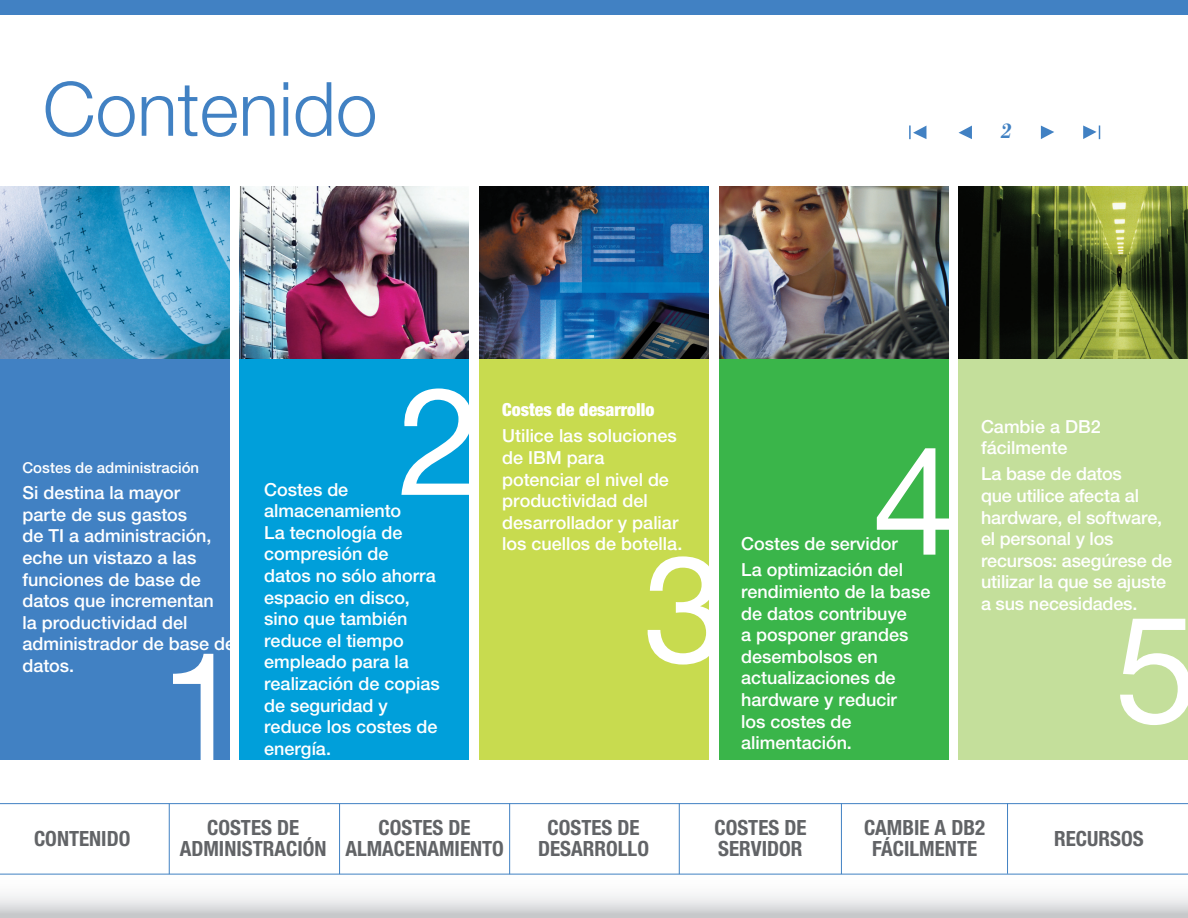
<style>
.page{position:relative;width:1188px;height:918px;background:#fff}
.page>*{position:absolute;margin:0;border:0;box-sizing:border-box;transform-origin:0 0}
.t1{font:150px "Helvetica Neue LT Pro";color:#fff}
.t2{font:300 75px "Helvetica Neue LT Pro";color:#4181c3}
.t3{font:700 condensed 21px/21px "Helvetica Neue LT Pro";color:#626467;text-align:center}
.t4{font:italic 500 21px "Bodoni BE";color:#4181c3}
.t5{font:500 18px/21.6px "Helvetica Neue LT Pro";color:#fff}
.t6{font:900 condensed 18px "Helvetica Neue LT Pro";color:#fff}
.t7{font:500 15px "Helvetica Neue LT Pro";color:#fff}
</style>
<div class="page">
<svg style="left:1041px;top:126px;width:13px;height:13px"></svg>
<svg style="left:959px;top:126px;width:13px;height:13px"></svg>
<svg style="left:909px;top:125px;width:17px;height:14px"></svg>
<svg style="left:1083px;top:125px;width:17px;height:14px"></svg>
<svg style="left:0;top:804px;width:1188px;height:114px"></svg>
<hr style="left:0;top:803px;width:1188px;height:1px;background:#4181c3">
<hr style="left:0;top:874px;width:1188px;height:1px;background:#4181c3">
<hr style="left:1007px;top:803px;width:1px;height:71px;background:#4181c3">
<hr style="left:841px;top:803px;width:1px;height:71px;background:#4181c3">
<hr style="left:679px;top:803px;width:1px;height:71px;background:#4181c3">
<hr style="left:339px;top:804px;width:1px;height:70px;background:#4181c3">
<hr style="left:509px;top:803px;width:1px;height:71px;background:#4181c3">
<hr style="left:169px;top:804px;width:1px;height:70px;background:#4181c3">
<div style="left:479px;top:354px;width:230px;height:406px;background:#c8db4f"></div>
<div style="left:719px;top:355px;width:229px;height:405px;background:#3ab54a"></div>
<div style="left:240px;top:356px;width:229px;height:404px;background:#009fda"></div>
<div style="left:0;top:0;width:1188px;height:15px;background:#4181c3"></div>
<div style="left:959px;top:355px;width:229px;height:405px;background:#c4df9b"></div>
<div style="left:0;top:356px;width:229px;height:404px;background:#4181c3"></div>
<img style="left:0;top:186px;width:229px;height:172px">
<img style="left:240px;top:186px;width:229px;height:172px">
<img style="left:479px;top:186px;width:230px;height:172px">
<img style="left:719px;top:186px;width:229px;height:172px">
<img style="left:959px;top:186px;width:229px;height:172px">
<h2 class="t2" style="left:43px;top:63px;width:336px">Contenido</h2>
<p class="t4" style="left:1001px;top:119px;width:12px">2</p>
<h1 class="t1" style="left:398px;top:349px;width:85px">2</h1>
<p class="t7" style="left:22px;top:459px;width:178px">Costes de administración</p>
<p class="t5" style="left:22px;top:482px;width:214px">Si destina la mayor<br>parte de sus gastos<br>de TI a administración, eche un vistazo a las funciones de base de datos que incrementan<br>la productividad del administrador de base de datos.</p>
<p class="t5" style="left:264px;top:478px;width:177px">Costes de almacenamiento<br>La tecnología de compresión de<br>datos no sólo ahorra espacio en disco, sino que también reduce el tiempo empleado para la realización de copias de seguridad y reduce los costes de energía.</p>
<h1 class="t1" style="left:160px;top:614px;width:85px">1</h1>
<p class="t6" style="left:502px;top:399px;width:154px">Costes de desarrollo</p>
<p class="t5" style="left:502px;top:425px;width:182px">Utilice las soluciones de IBM para potenciar el nivel de productividad del desarrollador y paliar los cuellos de botella.</p>
<h1 class="t1" style="left:643px;top:517px;width:85px">3</h1>
<h1 class="t1" style="left:873px;top:409px;width:85px">4</h1>
<p class="t5" style="left:741px;top:531px;width:163px;line-height:26.1px">Costes de servidor<br>La optimización del</p>
<p class="t5" style="left:741px;top:581px;width:191px">rendimiento de la base de datos contribuye<br>a posponer grandes desembolsos en actualizaciones de hardware y reducir<br>los costes de alimentación.</p>
<p class="t5" style="left:981px;top:415px;width:121px">Cambie a DB2 fácilmente</p>
<p class="t5" style="left:981px;top:463px;width:193px">La base de datos<br>que utilice afecta al hardware, el software, el personal y los recursos: asegúrese de utilizar la que se ajuste a sus necesidades.</p>
<h1 class="t1" style="left:1115px;top:577px;width:85px">5</h1>
<p class="t3" style="left:34px;top:828px;width:12px">CONTEN</p>
<p class="t3" style="left:101px;top:828px;width:31px">IDO</p>
<p class="t3" style="left:538px;top:817px;width:112px">COSTES DE<br>DESARROLLO</p>
<p class="t3" style="left:714px;top:817px;width:94px;text-align:left">COSTES DE<br>SERVIDOR</p>
<p class="t3" style="left:864px;top:817px;width:122px">CAMBIE A DB2<br>FÁCILMENTE</p>
<p class="t3" style="left:180px;top:817px;width:148px">COSTES DE<br>ADMINISTRACIÓN</p>
<p class="t3" style="left:345px;top:817px;width:160px">COSTES DE<br>ALMACENAMIENTO</p>
<p class="t3" style="left:1054px;top:829px;width:91px">RECURSOS</p>
</div>
